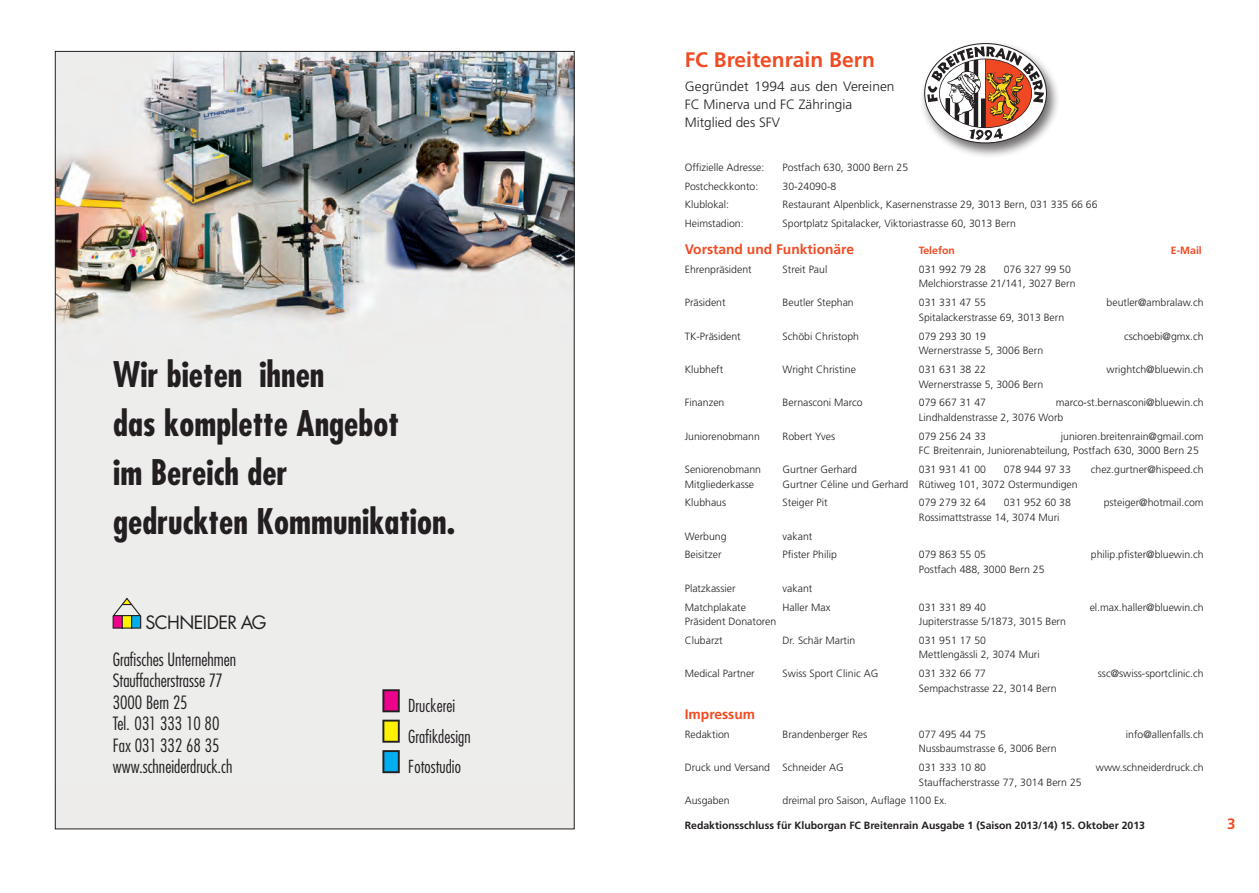
<style>
.page{position:relative;width:1259px;height:893px;background:#fff}
.page>*{position:absolute;margin:0;border:0;box-sizing:border-box;transform-origin:0 0}
.t1{font:700 condensed 34.35px/48.9px "Futura";color:#231f20}
.t2{font:700 21px "Frutiger LT Std";color:#f04b22}
.t3{font:18px "Futura";letter-spacing:-.035em;color:#231f20}
.t4{font:300 condensed 17.85px/21.5px "Futura";color:#231f20}
.t5{font:300 condensed 17.55px/30.5px "Futura";letter-spacing:.005em;color:#231f20}
.t6{font:700 15px "Frutiger LT Std";color:#f04b22}
.t7{font:700 13.8px "Frutiger LT Std";color:#f04b22}
.t8{font:300 13.5px/18px "Frutiger LT Std";color:#231f20}
.t9{font:300 10.5px/14.5px "Frutiger LT Std";color:#231f20}
.t10{font:700 10.5px "Frutiger LT Std";color:#231f20}
.t11{font:700 10.5px "Frutiger LT Std";color:#f04b22}
</style>
<div class="page">
<div style="left:919px;top:41px;width:141px;height:118px;background:#231f20;opacity:.65"></div>
<svg style="left:924px;top:43px;width:123px;height:100px"></svg>
<svg style="left:927px;top:46px;width:117px;height:94px"></svg>
<img style="left:57px;top:53px;width:515px;height:774px">
<svg style="left:112px;top:598px;width:30px;height:31px"></svg>
<svg style="left:382px;top:689px;width:18px;height:23px"></svg>
<svg style="left:382px;top:720px;width:18px;height:23px"></svg>
<svg style="left:382px;top:750px;width:18px;height:23px"></svg>
<h1 class="t1" style="left:113px;top:350px;width:343px">Wir bieten ihnen<br>das komplette Angebot<br>im Bereich der<br>gedruckten Kommunikation.</h1>
<h3 class="t3" style="left:145px;top:610px;width:123px">SCHNEIDER AG</h3>
<h3 class="t4" style="left:113px;top:648px;width:125px">Grafisches Unternehmen<br>Stauffacherstrasse 77<br>3000 Bern 25<br>Tel. 031 333 10 80<br>Fax 031 332 68 35 www.schneiderdruck.ch</h3>
<h3 class="t5" style="left:408px;top:691px;width:64px">Druckerei<br>Grafikdesign<br>Fotostudio</h3>
<h2 class="t2" style="left:685px;top:47px;width:192px">FC Breitenrain Bern</h2>
<p class="t8" style="left:685px;top:77px;width:211px">Gegründet 1994 aus den Vereinen<br>FC Minerva und FC Zähringia<br>Mitglied des SFV</p>
<p class="t9" style="left:685px;top:160px;width:81px">Offizielle Adresse:</p>
<p class="t9" style="left:782px;top:160px;width:127px">Postfach 630, 3000 Bern 25</p>
<p class="t9" style="left:685px;top:179px;width:75px">Postcheckkonto:</p>
<p class="t9" style="left:782px;top:179px;width:55px">30-24090-8</p>
<p class="t9" style="left:685px;top:198px;width:46px">Klublokal:</p>
<p class="t9" style="left:782px;top:198px;width:316px">Restaurant Alpenblick, Kasernenstrasse 29, 3013 Bern, 031 335 66 66</p>
<p class="t9" style="left:685px;top:216px;width:60px">Heimstadion:</p>
<p class="t9" style="left:782px;top:216px;width:235px">Sportplatz Spitalacker, Viktoriastrasse 60, 3013 Bern</p>
<h3 class="t7" style="left:685px;top:241px;width:171px">Vorstand und Funktionäre</h3>
<p class="t11" style="left:918px;top:244px;width:38px">Telefon</p>
<p class="t11" style="left:1171px;top:244px;width:32px">E-Mail</p>
<p class="t9" style="left:685px;top:262px;width:68px">Ehrenpräsident</p>
<p class="t9" style="left:782px;top:262px;width:46px">Streit Paul</p>
<p class="t9" style="left:919px;top:262px;width:69px">031 992 79 28</p>
<p class="t9" style="left:919px;top:262px;width:158px;text-indent:85px">076 327 99 50<br>Melchiorstrasse 21/141, 3027 Bern</p>
<p class="t9" style="left:685px;top:296px;width:42px">Präsident</p>
<p class="t9" style="left:782px;top:296px;width:73px">Beutler Stephan</p>
<p class="t9" style="left:919px;top:296px;width:69px">031 331 47 55</p>
<p class="t9" style="left:1106px;top:296px;width:99px">beutler@ambralaw.ch</p>
<p class="t9" style="left:919px;top:310px;width:147px">Spitalackerstrasse 69, 3013 Bern</p>
<p class="t9" style="left:685px;top:329px;width:57px">TK-Präsident</p>
<p class="t9" style="left:782px;top:329px;width:78px">Schöbi Christoph</p>
<p class="t9" style="left:919px;top:329px;width:69px">079 293 30 19</p>
<p class="t9" style="left:1124px;top:329px;width:81px">cschoebi@gmx.ch</p>
<p class="t9" style="left:919px;top:343px;width:126px">Wernerstrasse 5, 3006 Bern</p>
<p class="t9" style="left:685px;top:362px;width:40px">Klubheft</p>
<p class="t9" style="left:782px;top:362px;width:75px">Wright Christine</p>
<p class="t9" style="left:919px;top:362px;width:69px">031 631 38 22</p>
<p class="t9" style="left:1106px;top:362px;width:99px">wrightch@bluewin.ch</p>
<p class="t9" style="left:919px;top:377px;width:126px">Wernerstrasse 5, 3006 Bern</p>
<p class="t9" style="left:685px;top:396px;width:41px">Finanzen</p>
<p class="t9" style="left:782px;top:396px;width:81px">Bernasconi Marco</p>
<p class="t9" style="left:919px;top:396px;width:69px">079 667 31 47</p>
<p class="t9" style="left:919px;top:396px;width:286px;text-indent:137px">marco-st.bernasconi@bluewin.ch<br>Lindhaldenstrasse 2, 3076 Worb</p>
<p class="t9" style="left:685px;top:429px;width:77px">Juniorenobmann</p>
<p class="t9" style="left:782px;top:429px;width:54px">Robert Yves</p>
<p class="t9" style="left:919px;top:429px;width:69px">079 256 24 33</p>
<p class="t9" style="left:919px;top:429px;width:286px;text-indent:142px">junioren.breitenrain@gmail.com<br>FC Breitenrain, Juniorenabteilung, Postfach 630, 3000 Bern 25</p>
<p class="t9" style="left:685px;top:462px;width:78px">Seniorenobmann</p>
<p class="t9" style="left:782px;top:462px;width:76px">Gurtner Gerhard</p>
<p class="t9" style="left:919px;top:462px;width:69px">031 931 41 00</p>
<p class="t9" style="left:1003px;top:462px;width:69px">078 944 97 33</p>
<p class="t9" style="left:1090px;top:462px;width:114px">chez.gurtner@hispeed.ch</p>
<p class="t9" style="left:685px;top:477px;width:71px">Mitgliederkasse</p>
<p class="t9" style="left:782px;top:477px;width:296px">Gurtner Céline und Gerhard Rütiweg 101, 3072 Ostermundigen</p>
<p class="t9" style="left:685px;top:496px;width:43px">Klubhaus</p>
<p class="t9" style="left:782px;top:496px;width:46px">Steiger Pit</p>
<p class="t9" style="left:919px;top:496px;width:69px">079 279 32 64</p>
<p class="t9" style="left:1003px;top:496px;width:69px">031 952 60 38</p>
<p class="t9" style="left:1103px;top:496px;width:101px">psteiger@hotmail.com</p>
<p class="t9" style="left:919px;top:510px;width:142px">Rossimattstrasse 14, 3074 Muri</p>
<p class="t9" style="left:685px;top:529px;width:43px">Werbung</p>
<p class="t9" style="left:782px;top:529px;width:31px">vakant</p>
<p class="t9" style="left:685px;top:548px;width:38px">Beisitzer</p>
<p class="t9" style="left:782px;top:548px;width:56px">Pfister Philip</p>
<p class="t9" style="left:919px;top:548px;width:69px">079 863 55 05</p>
<p class="t9" style="left:1090px;top:548px;width:114px">philip.pfister@bluewin.ch</p>
<p class="t9" style="left:919px;top:562px;width:127px">Postfach 488, 3000 Bern 25</p>
<p class="t9" style="left:685px;top:581px;width:52px">Platzkassier</p>
<p class="t9" style="left:782px;top:581px;width:31px">vakant</p>
<p class="t9" style="left:685px;top:600px;width:63px">Matchplakate</p>
<p class="t9" style="left:782px;top:600px;width:49px">Haller Max</p>
<p class="t9" style="left:919px;top:600px;width:69px">031 331 89 40</p>
<p class="t9" style="left:1089px;top:600px;width:115px">el.max.haller@bluewin.ch</p>
<p class="t9" style="left:685px;top:614px;width:93px">Präsident Donatoren</p>
<p class="t9" style="left:919px;top:614px;width:149px">Jupiterstrasse 5/1873, 3015 Bern</p>
<p class="t9" style="left:685px;top:633px;width:39px">Clubarzt</p>
<p class="t9" style="left:782px;top:633px;width:74px">Dr. Schär Martin</p>
<p class="t9" style="left:919px;top:633px;width:122px">031 951 17 50<br>Mettlengässli 2, 3074 Muri</p>
<p class="t9" style="left:685px;top:666px;width:71px">Medical Partner</p>
<p class="t9" style="left:782px;top:666px;width:97px">Swiss Sport Clinic AG</p>
<p class="t9" style="left:919px;top:666px;width:69px">031 332 66 77</p>
<p class="t9" style="left:1098px;top:666px;width:107px">ssc@swiss-sportclinic.ch</p>
<p class="t9" style="left:919px;top:681px;width:139px">Sempachstrasse 22, 3014 Bern</p>
<h3 class="t7" style="left:685px;top:706px;width:72px">Impressum</h3>
<p class="t9" style="left:685px;top:727px;width:46px">Redaktion</p>
<p class="t9" style="left:782px;top:727px;width:86px">Brandenberger Res</p>
<p class="t9" style="left:919px;top:727px;width:69px">077 495 44 75</p>
<p class="t9" style="left:1125px;top:727px;width:79px">info@allenfalls.ch</p>
<p class="t9" style="left:919px;top:741px;width:139px">Nussbaumstrasse 6, 3006 Bern</p>
<p class="t9" style="left:685px;top:760px;width:161px">Druck und Versand Schneider AG</p>
<p class="t9" style="left:919px;top:760px;width:69px">031 333 10 80</p>
<p class="t9" style="left:1096px;top:760px;width:109px">www.schneiderdruck.ch</p>
<p class="t9" style="left:919px;top:775px;width:164px">Stauffacherstrasse 77, 3014 Bern 25</p>
<p class="t9" style="left:685px;top:794px;width:46px">Ausgaben</p>
<p class="t9" style="left:782px;top:794px;width:166px">dreimal pro Saison, Auflage 1100 Ex.</p>
<p class="t10" style="left:685px;top:819px;width:462px">Redaktionsschluss für Kluborgan FC Breitenrain Ausgabe 1 (Saison 2013/14) 15. Oktober 2013</p>
<h3 class="t6" style="left:1227px;top:815px;width:10px">3</h3>
</div>
